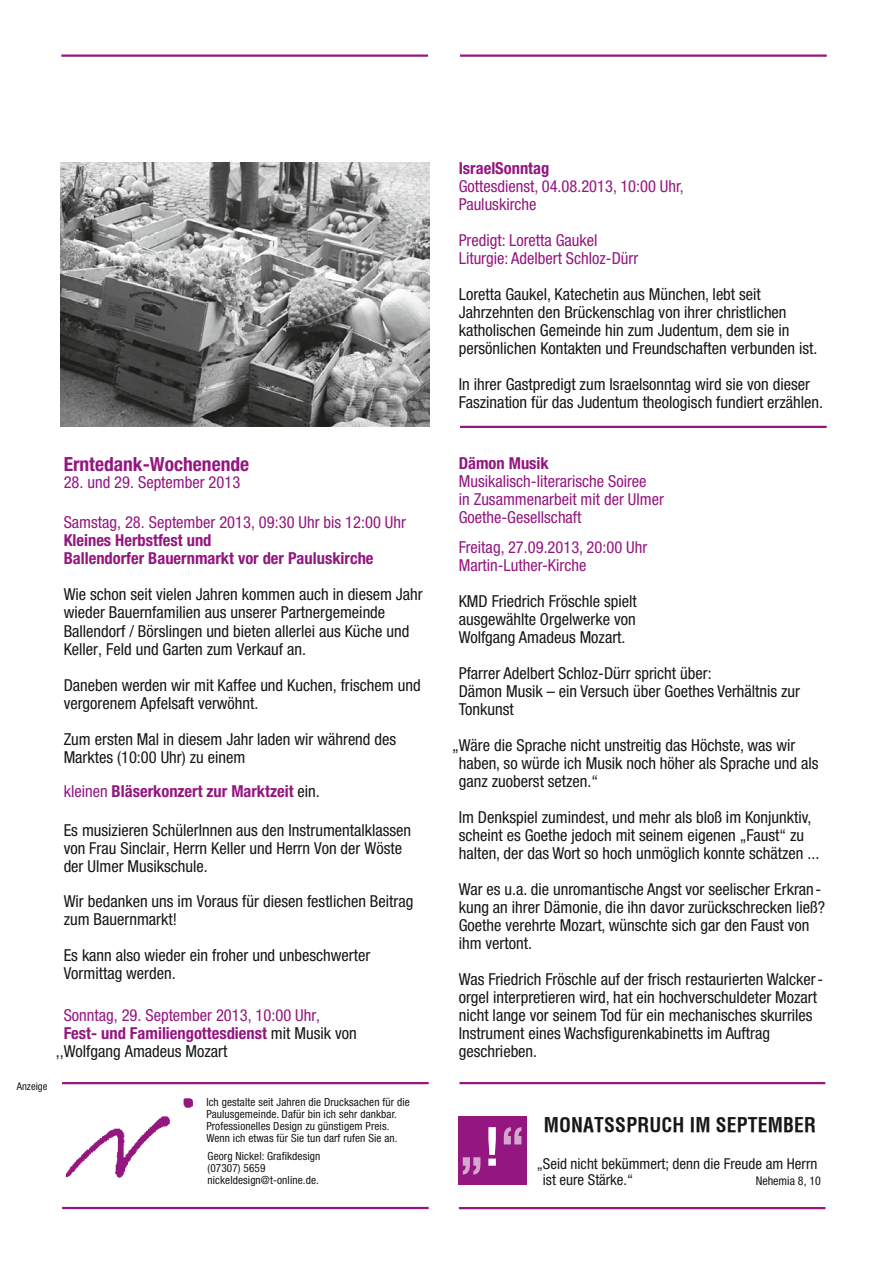
<style>
.page{position:relative;width:893px;height:1263px;background:#fff}
.page>*{position:absolute;margin:0;border:0;box-sizing:border-box;transform-origin:0 0}
.t1{font:19.5px "PKF";letter-spacing:.01em;color:#181716}
.t2{font:700 condensed 19.5px "Helvetica Neue";color:#941680}
.t3{font:condensed 16.5px/18px "Helvetica Neue";color:#181716}
.t4{font:condensed 16.5px/18px "Helvetica Neue";color:#941680}
.t5{font:700 condensed 16.5px/18px "Helvetica Neue";color:#941680}
.t6{font:condensed 15px/16.5px "Helvetica Neue";color:#181716}
.t7{font:condensed 12px "Helvetica Neue";color:#181716}
.t8{font:condensed 11.25px/12px "Helvetica Neue";letter-spacing:.01em;color:#181716}
.t9{font:condensed 10.5px "Helvetica Neue";color:#181716}
.s1{font-weight:400}
.s2{font-weight:400;color:#181716}
</style>
<div class="page">
<hr style="left:459px;top:1207px;width:366px;height:2px;background:#941680">
<hr style="left:62px;top:1082px;width:367px;height:2px;background:#941680">
<hr style="left:62px;top:1207px;width:367px;height:2px;background:#941680">
<hr style="left:460px;top:426px;width:367px;height:2px;background:#941680">
<hr style="left:61px;top:55px;width:367px;height:2px;background:#941680">
<hr style="left:460px;top:55px;width:367px;height:2px;background:#941680">
<img style="left:65px;top:1098px;width:128px;height:80px">
<hr style="left:459px;top:1082px;width:366px;height:2px;background:#941680">
<div style="left:458px;top:1116px;width:69px;height:69px;background:#941680"></div>
<svg style="left:463px;top:1157px;width:17px;height:17px"></svg>
<svg style="left:488px;top:1127px;width:8px;height:39px"></svg>
<svg style="left:504px;top:1127px;width:17px;height:17px"></svg>
<img style="left:61px;top:162px;width:368px;height:264px">
<p class="t9" style="left:17px;top:1080px;width:32px">Anzeige</p>
<p class="t2" style="left:64px;top:453px;width:187px">Erntedank-Wochenende</p>
<p class="t4" style="left:64px;top:473px;width:178px">28. und 29. September 2013</p>
<p class="t4" style="left:64px;top:513px;width:344px">Samstag, 28. September 2013, 09:30 Uhr bis 12:00 Uhr</p>
<p class="t5" style="left:64px;top:531px;width:311px">Kleines Herbstfest und<br>Ballendorfer Bauernmarkt vor der Pauluskirche</p>
<p class="t3" style="left:64px;top:585px;width:361px">Wie schon seit vielen Jahren kommen auch in diesem Jahr wieder Bauernfamilien aus unserer Partnergemeinde Ballendorf / Börslingen und bieten allerlei aus Küche und Keller, Feld und Garten zum Verkauf an.</p>
<p class="t3" style="left:64px;top:675px;width:358px">Daneben werden wir mit Kaffee und Kuchen, frischem und vergorenem Apfelsaft verwöhnt.</p>
<p class="t3" style="left:64px;top:729px;width:334px">Zum ersten Mal in diesem Jahr laden wir während des<br>Marktes (10:00 Uhr) zu einem</p>
<p class="t5" style="left:64px;top:782px;width:258px"><span class="s1">kleinen</span> Bläserkonzert zur Marktzeit <span class="s2">ein.</span></p>
<p class="t3" style="left:64px;top:821px;width:349px">Es musizieren SchülerInnen aus den Instrumentalklassen von Frau Sinclair, Herrn Keller und Herrn Von der Wöste der Ulmer Musikschule.</p>
<p class="t3" style="left:64px;top:892px;width:351px">Wir bedanken uns im Voraus für diesen festlichen Beitrag zum Bauernmarkt!</p>
<p class="t3" style="left:64px;top:946px;width:308px">Es kann also wieder ein froher und unbeschwerter<br>Vormittag werden.</p>
<p class="t4" style="left:64px;top:1006px;width:258px">Sonntag, 29. September 2013, 10:00 Uhr,</p>
<p class="t5" style="left:64px;top:1023px;width:295px">Fest- und Familiengottesdienst <span class="s2">mit Musik von</span></p>
<p class="t3" style="left:56px;top:1042px;width:173px">‚‚Wolfgang Amadeus Mozart</p>
<p class="t8" style="left:206px;top:1096px;width:205px">Ich gestalte seit Jahren die Drucksachen für die Paulusgemeinde. Dafür bin ich sehr dankbar.<br>Professionelles Design zu günstigem Preis.<br>Wenn ich etwas für Sie tun darf rufen Sie an.</p>
<p class="t8" style="left:208px;top:1150px;width:114px">Georg Nickel: Grafikdesign (07307) 5659 nickeldesign@t-online.de.</p>
<p class="t5" style="left:459px;top:159px;width:92px">IsraelSonntag</p>
<p class="t4" style="left:459px;top:177px;width:227px">Gottesdienst, 04.08.2013, 10:00 Uhr,<br>Pauluskirche</p>
<p class="t4" style="left:459px;top:231px;width:181px">Predigt: Loretta Gaukel<br>Liturgie: Adelbert Schloz-Dürr</p>
<p class="t3" style="left:459px;top:285px;width:360px">Loretta Gaukel, Katechetin aus München, lebt seit Jahrzehnten den Brückenschlag von ihrer christlichen katholischen Gemeinde hin zum Judentum, dem sie in persönlichen Kontakten und Freundschaften verbunden ist.</p>
<p class="t3" style="left:459px;top:375px;width:366px">In ihrer Gastpredigt zum Israelsonntag wird sie von dieser<br>Faszination für das Judentum theologisch fundiert erzählen.</p>
<p class="t5" style="left:459px;top:454px;width:92px">Dämon Musik</p>
<p class="t4" style="left:459px;top:472px;width:207px">Musikalisch-literarische Soiree<br>in Zusammenarbeit mit der Ulmer<br>Goethe-Gesellschaft</p>
<p class="t4" style="left:459px;top:538px;width:190px">Freitag, 27.09.2013, 20:00 Uhr<br>Martin-Luther-Kirche</p>
<p class="t3" style="left:459px;top:592px;width:180px;text-align:justify">KMD Friedrich Fröschle spielt ausgewählte Orgelwerke von Wolfgang Amadeus Mozart.</p>
<p class="t3" style="left:459px;top:664px;width:343px">Pfarrer Adelbert Schloz-Dürr spricht über:<br>Dämon Musik – ein Versuch über Goethes Verhältnis zur<br>Tonkunst</p>
<p class="t3" style="left:459px;top:736px;width:361px;text-indent:-7px">„Wäre die Sprache nicht unstreitig das Höchste, was wir haben, so würde ich Musik noch höher als Sprache und als ganz zuoberst setzen.“</p>
<p class="t3" style="left:459px;top:808px;width:362px">Im Denkspiel zumindest, und mehr als bloß im Konjunktiv, scheint es Goethe jedoch mit seinem eigenen „Faust“ zu halten, der das Wort so hoch unmöglich konnte schätzen ...</p>
<p class="t3" style="left:459px;top:880px;width:368px">War es u.a. die unromantische Angst vor seelischer Erkran&shy;kung an ihrer Dämonie, die ihn davor zurückschrecken ließ?<br>Goethe verehrte Mozart, wünschte sich gar den Faust von ihm vertont.</p>
<p class="t3" style="left:459px;top:970px;width:366px">Was Friedrich Fröschle auf der frisch restaurierten Walcker&shy;orgel interpretieren wird, hat ein hochverschuldeter Mozart nicht lange vor seinem Tod für ein mechanisches skurriles Instrument eines Wachsfigurenkabinetts im Auftrag geschrieben.</p>
<p class="t1" style="left:544px;top:1113px;width:274px">MONATSSPRUCH IM SEPTEMBER</p>
<p class="t6" style="left:543px;top:1155px;width:276px;text-indent:-6px">„Seid nicht bekümmert; denn die Freude am Herrn ist eure Stärke.“</p>
<p class="t7" style="left:756px;top:1174px;width:67px">Nehemia 8, 10</p>
</div>
